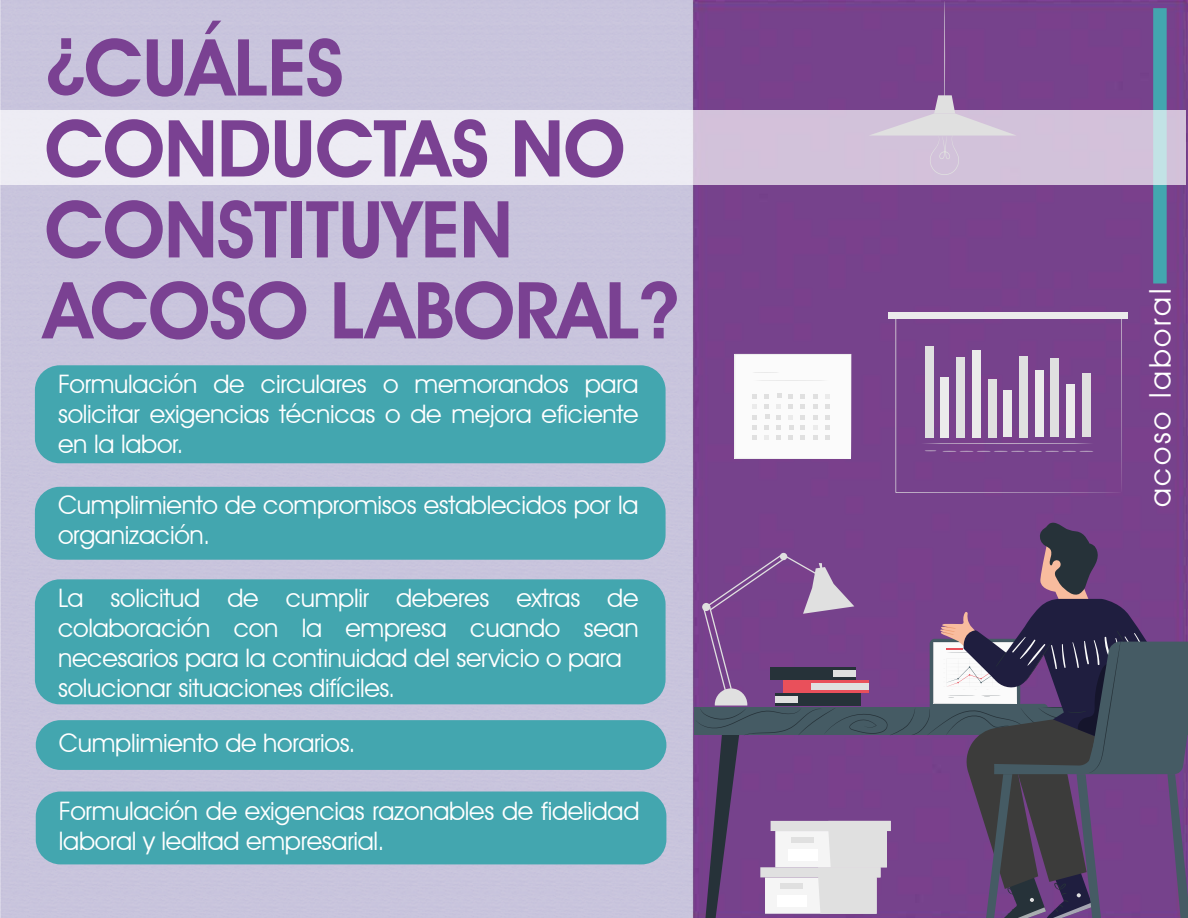
<style>
.page{position:relative;width:1188px;height:918px;background:#fff}
.page>*{position:absolute;margin:0;border:0;box-sizing:border-box;transform-origin:0 0}
.t1{font:600 79.05px/81px "Avant Garde IT Cby BT";letter-spacing:-.01em;color:#7a4192}
.t2{font:30px "Avant Garde IT Cby BT";letter-spacing:.09em;color:#fff}
.t3{font:25.5px/30px "Avant Garde IT Cby BT";letter-spacing:-.01em;color:#fff}
</style>
<div class="page">
<div style="left:747px;top:0;width:441px;height:521px;background:#76428c"></div>
<img style="left:0;top:0;width:747px;height:918px">
<div style="left:1153px;top:8px;width:14px;height:276px;background:#43a6af"></div>
<svg style="left:0;top:110px;width:1186px;height:75px;background:#e3ddea"></svg>
<div style="left:35px;top:365px;width:631px;height:98px;background:#43a6af;border-radius:25px"></div>
<div style="left:35px;top:579px;width:631px;height:125px;background:#43a6af;border-radius:25px"></div>
<div style="left:35px;top:487px;width:631px;height:73px;background:#43a6af;border-radius:25px"></div>
<div style="left:36px;top:792px;width:630px;height:72px;background:#43a6af;border-radius:25px"></div>
<div style="left:36px;top:720px;width:630px;height:50px;background:#43a6af;border-radius:25px"></div>
<svg style="left:735px;top:354px;width:116px;height:104px"></svg>
<svg style="left:895px;top:319px;width:227px;height:174px;background:#8b5f9c"></svg>
<div style="left:889px;top:312px;width:239px;height:7px;background:#ebebeb"></div>
<svg style="left:869px;top:1px;width:148px;height:174px;background:#9b75aa"></svg>
<svg style="left:696px;top:521px;width:492px;height:397px;background:#6f5181"></svg>
<h1 class="t1" style="left:44px;top:27px;width:636px">¿CUÁLES<br>CONDUCTAS NO<br>CONSTITUYEN<br>ACOSO LABORAL?</h1>
<p class="t3" style="left:58px;top:368px;width:582px;text-align:justify">Formulación de circulares o memorandos para solicitar exigencias técnicas o de mejora eficiente en la labor.</p>
<p class="t3" style="left:58px;top:490px;width:582px">Cumplimiento de compromisos establecidos por la organización.</p>
<p class="t3" style="left:58px;top:583px;width:582px">La solicitud de cumplir deberes extras de colaboración con la empresa cuando sean necesarios para la continuidad del servicio o para solucionar situaciones difíciles.</p>
<p class="t3" style="left:59px;top:728px;width:298px">Cumplimiento de horarios.</p>
<p class="t3" style="left:59px;top:796px;width:582px">Formulación de exigencias razonables de fidelidad laboral y lealtad empresarial.</p>
<p class="t2" style="left:1142px;top:507px;width:220px;rotate:-90deg">acoso laboral</p>
</div>
